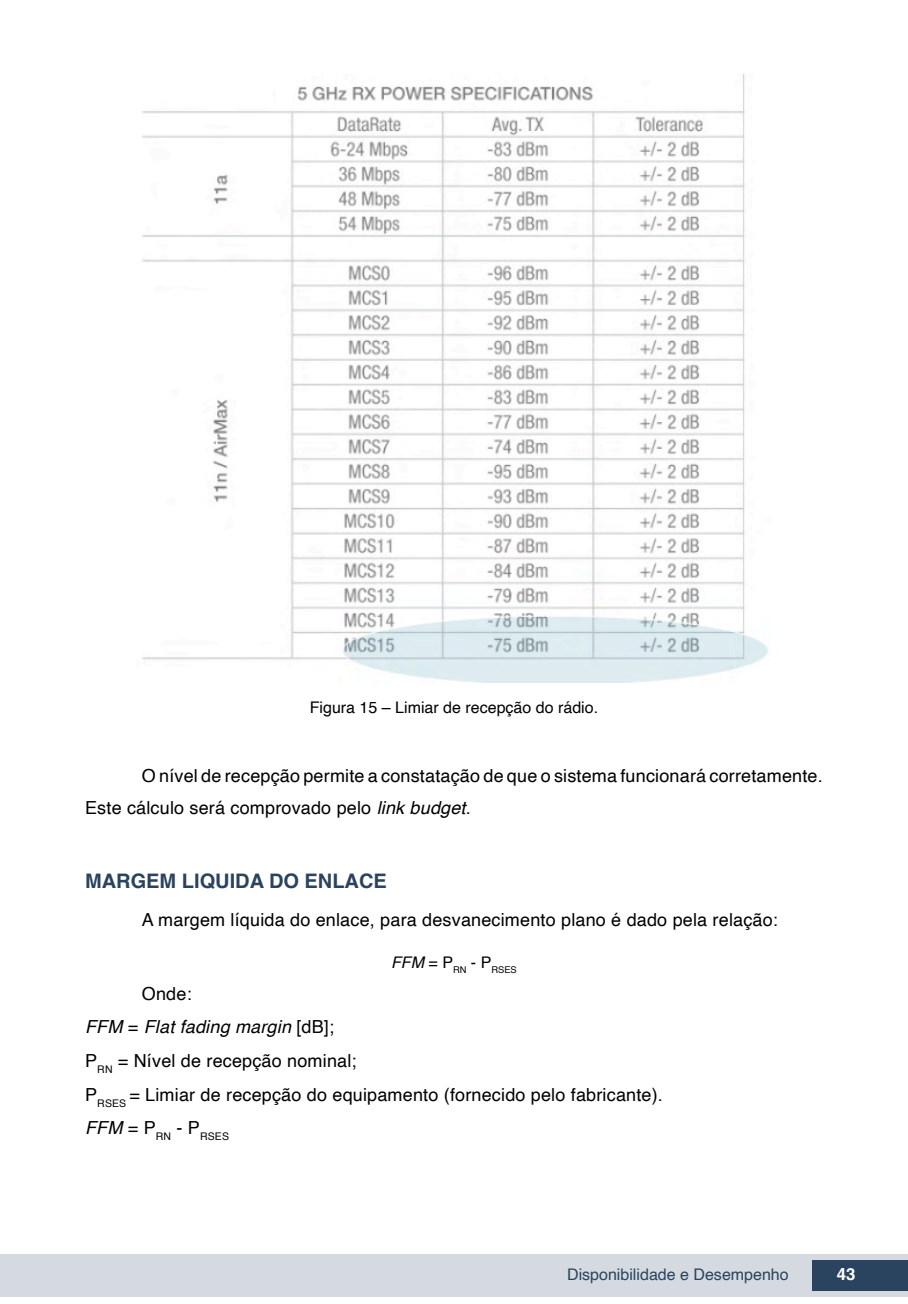
<style>
.page{position:relative;width:908px;height:1304px;background:#fff}
.page>*{position:absolute;margin:0;border:0;box-sizing:border-box;transform-origin:0 0}
.TITULOS{font:700 20px "Helvetica";color:#2a435e}
.txt{font:18px/32px "Helvetica";letter-spacing:.01em;color:#000}
.índice_remisivo{font:18px "Helvetica";letter-spacing:.01em;color:#000}
.índice_remisivo-2{font:italic 18px "Helvetica";letter-spacing:.01em;color:#000}
.t1{font:700 16.8px "Helvetica";color:#fff}
.imagens_graf_tab{font:16px "Helvetica";color:#000}
.t2{font:16px "Helvetica";color:#2a435e}
.índice_remisivo-3{font:10.4px "Helvetica";letter-spacing:.01em;color:#000}
.imagens_graf_tab-2{font:9.4px "Helvetica";color:#000}
.s1{font-style:italic}
.s2{font-style:normal}
</style>
<div class="page">
<div style="left:0;top:1254px;width:906px;height:43px;background:#d4dadf"></div>
<div style="left:812px;top:1261px;width:95px;height:30px;background:#2a435e"></div>
<img style="left:142px;top:74px;width:627px;height:608px">
<p class="imagens_graf_tab" style="left:309px;top:695px;width:290px">Figura 15 – Limiar de recepção do rádio.</p>
<p class="txt" style="left:85px;top:761px;width:738px;text-indent:57px">O nível de recepção permite a constatação de que o sistema funcionará corretamente.<br>Este cálculo será comprovado pelo <span class="s1">link budget</span>.</p>
<p class="TITULOS" style="left:85px;top:869px;width:303px">MARGEM LIQUIDA DO ENLACE</p>
<p class="txt" style="left:142px;top:904px;width:637px">A margem líquida do enlace, para desvanecimento plano é dado pela relação:</p>
<p class="imagens_graf_tab-2" style="left:391px;top:962px;width:127px"><sup>FFM</sup> <sup>=</sup> <sup>P</sup>RN <sup>-</sup> <sup>P</sup>RSES</p>
<p class="txt" style="left:142px;top:978px;width:51px">Onde:</p>
<p class="índice_remisivo-2" style="left:85px;top:1013px;width:250px">FFM <span class="s2">=</span> Flat fading margin <span class="s2">[dB];</span></p>
<p class="índice_remisivo" style="left:85px;top:1047px;width:273px">P<sub>RN</sub> = Nível de recepção nominal;</p>
<p class="índice_remisivo" style="left:85px;top:1080px;width:579px">P<sub>RSES</sub> = Limiar de recepção do equipamento (fornecido pelo fabricante).</p>
<p class="índice_remisivo-3" style="left:85px;top:1129px;width:145px"><sup>FFM</sup> <sup>=</sup> <sup>P</sup>RN <sup>-</sup> <sup>P</sup>RSES</p>
<p class="t2" style="left:567px;top:1262px;width:223px">Disponibilidade e Desempenho</p>
<p class="t1" style="left:836px;top:1264px;width:20px">43</p>
</div>
